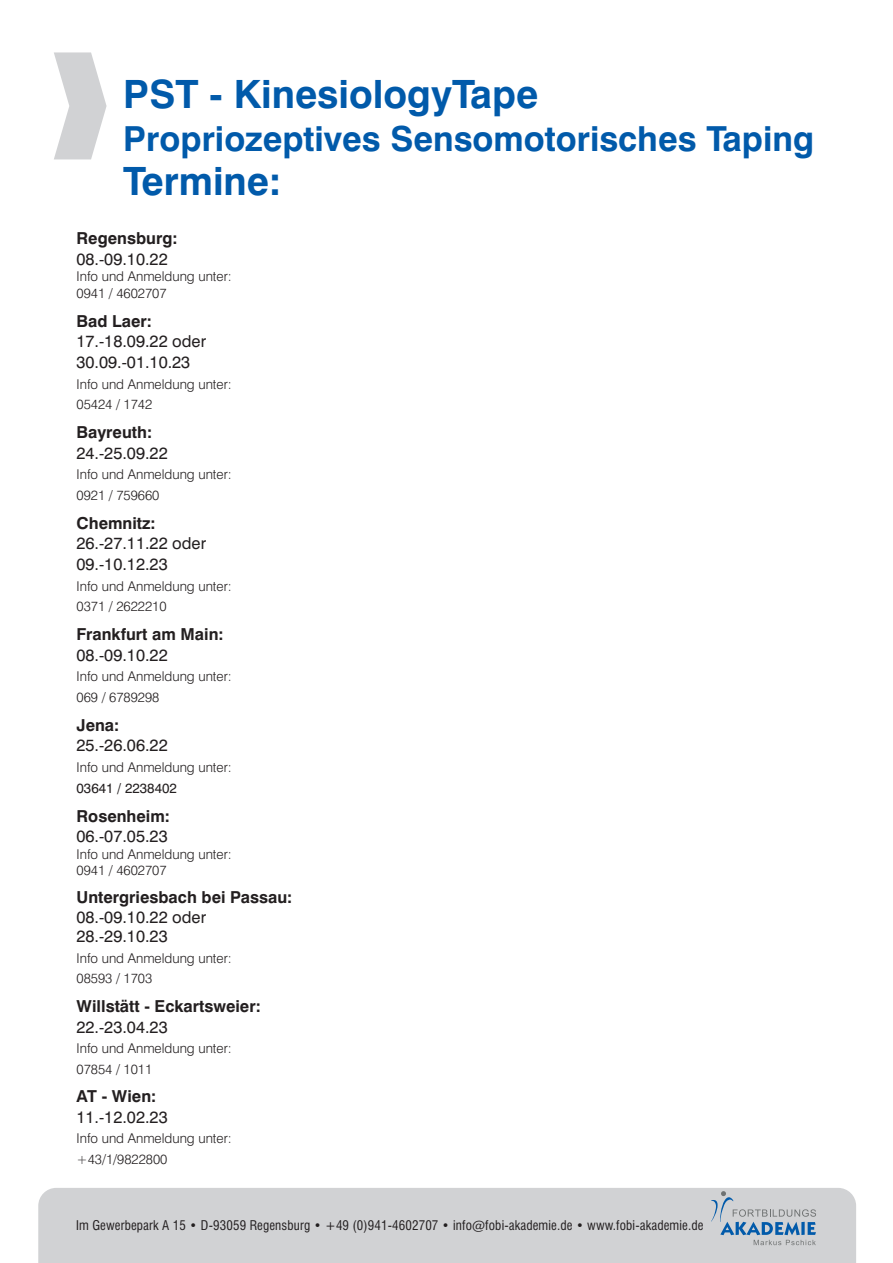
<style>
.page{position:relative;width:893px;height:1263px;background:#fff}
.page>*{position:absolute;margin:0;border:0;box-sizing:border-box;transform-origin:0 0}
.t1{font:700 39px "Swiss 721 BT";color:#015aaa}
.t2{font:700 34.5px "Swiss 721 BT";color:#015aaa}
.t3{font:16.5px "Swiss 721 BT";color:#231f20}
.t4{font:700 16.5px "Swiss 721 BT";color:#231f20}
.t5{font:300 13.5px/20.5px "Swiss 721 BT";color:#231f20}
.t6{font:13.5px "Swiss 721 BT";color:#231f20}
.t7{font:condensed 13.05px "Swiss 721 BT";letter-spacing:.01em;color:#231f20}
</style>
<div class="page">
<div style="left:38px;top:1188px;width:818px;height:75px;background:#d1d2d4"></div>
<svg style="left:711px;top:1191px;width:105px;height:54px;background:#b2bec9"></svg>
<p class="t1" style="left:123px;top:70px;width:417px">PST - KinesiologyTape</p>
<p class="t2" style="left:123px;top:118px;width:692px">Propriozeptives Sensomotorisches Taping</p>
<p class="t1" style="left:123px;top:157px;width:159px">Termine:</p>
<p class="t4" style="left:77px;top:228px;width:102px">Regensburg:</p>
<p class="t3" style="left:77px;top:249px;width:93px">08.-09.10.22</p>
<p class="t5" style="left:77px;top:266px;width:157px">Info und Anmeldung unter:</p>
<p class="t5" style="left:77px;top:283px;width:92px">0941 / 4602707</p>
<p class="t4" style="left:77px;top:311px;width:77px">Bad Laer:</p>
<p class="t3" style="left:77px;top:332px;width:131px">17.-18.09.22 oder</p>
<p class="t3" style="left:77px;top:352px;width:115px">30.09.-01.10.23</p>
<p class="t5" style="left:77px;top:373px;width:157px">Info und Anmeldung unter:<br>05424 / 1742</p>
<p class="t4" style="left:77px;top:422px;width:77px">Bayreuth:</p>
<p class="t3" style="left:77px;top:443px;width:93px">24.-25.09.22</p>
<p class="t5" style="left:77px;top:464px;width:157px">Info und Anmeldung unter:</p>
<p class="t5" style="left:77px;top:485px;width:84px">0921 / 759660</p>
<p class="t4" style="left:77px;top:513px;width:81px">Chemnitz:</p>
<p class="t3" style="left:77px;top:533px;width:131px">26.-27.11.22 oder</p>
<p class="t3" style="left:77px;top:554px;width:93px">09.-10.12.23</p>
<p class="t5" style="left:77px;top:575px;width:157px">Info und Anmeldung unter:</p>
<p class="t5" style="left:77px;top:596px;width:92px">0371 / 2622210</p>
<p class="t4" style="left:77px;top:624px;width:149px">Frankfurt am Main:</p>
<p class="t3" style="left:77px;top:645px;width:93px">08.-09.10.22</p>
<p class="t5" style="left:77px;top:666px;width:157px">Info und Anmeldung unter:</p>
<p class="t5" style="left:77px;top:687px;width:84px">069 / 6789298</p>
<p class="t4" style="left:77px;top:715px;width:44px">Jena:</p>
<p class="t3" style="left:77px;top:735px;width:93px">25.-26.06.22</p>
<p class="t5" style="left:77px;top:757px;width:157px">Info und Anmeldung unter:</p>
<p class="t6" style="left:77px;top:779px;width:102px">03641 / 2238402</p>
<p class="t4" style="left:77px;top:806px;width:95px">Rosenheim:</p>
<p class="t3" style="left:77px;top:826px;width:93px">06.-07.05.23</p>
<p class="t5" style="left:77px;top:843px;width:157px">Info und Anmeldung unter:</p>
<p class="t5" style="left:77px;top:860px;width:92px">0941 / 4602707</p>
<p class="t4" style="left:77px;top:887px;width:217px">Untergriesbach bei Passau:</p>
<p class="t3" style="left:77px;top:907px;width:131px">08.-09.10.22 oder</p>
<p class="t3" style="left:77px;top:926px;width:93px">28.-29.10.23</p>
<p class="t5" style="left:77px;top:947px;width:157px">Info und Anmeldung unter:</p>
<p class="t5" style="left:77px;top:968px;width:77px">08593 / 1703</p>
<p class="t4" style="left:77px;top:996px;width:186px">Willstätt - Eckartsweier:</p>
<p class="t3" style="left:77px;top:1017px;width:93px">22.-23.04.23</p>
<p class="t5" style="left:77px;top:1038px;width:157px">Info und Anmeldung unter:</p>
<p class="t5" style="left:77px;top:1059px;width:77px">07854 / 1011</p>
<p class="t4" style="left:77px;top:1086px;width:81px">AT - Wien:</p>
<p class="t3" style="left:77px;top:1107px;width:93px">11.-12.02.23</p>
<p class="t5" style="left:77px;top:1128px;width:157px">Info und Anmeldung unter:</p>
<p class="t5" style="left:77px;top:1148px;width:92px">+43/1/9822800</p>
<p class="t7" style="left:76px;top:1217px;width:629px">Im Gewerbepark A 15 • D-93059 Regensburg • +49 (0)941-4602707 • info@fobi-akademie.de • www.fobi-akademie.de</p>
</div>
